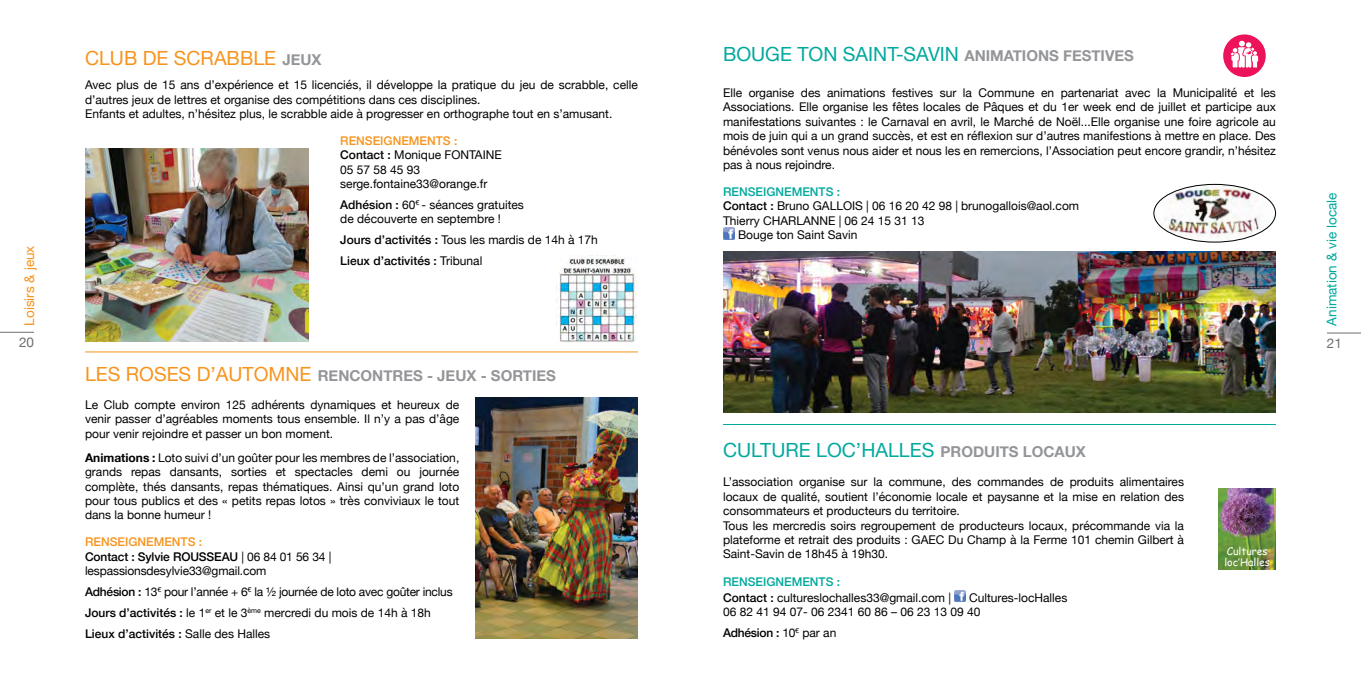
<style>
.page{position:relative;width:1361px;height:681px;background:#fff}
.page>*{position:absolute;margin:0;border:0;box-sizing:border-box;transform-origin:0 0}
.t1{font:19.5px "Helvetica Neue";color:#00a99d}
.t2{font:19.5px "Helvetica Neue";color:#f7941d}
.t3{font:700 15px "Helvetica Neue";color:#939598}
.t4{font:13.5px "Helvetica Neue";color:#00a99d}
.t5{font:13.5px "Helvetica Neue";color:#f7941d}
.t6{font:13.5px "Helvetica Neue";color:#6d6e71}
.t7{font:12px/14.4px "Helvetica Neue";color:#000}
.t8{font:12px/21px "Helvetica Neue";letter-spacing:-.02em;color:#000}
.t9{font:500 12px/21px "Helvetica Neue";color:#000}
.t10{font:500 12px "Helvetica Neue";letter-spacing:-.02em;color:#000}
.t11{font:500 12px "Helvetica Neue";color:#00a99d}
.t12{font:10.5px/10.5px "Comic Sans MS";color:#fff}
.s1{font-weight:700;font-size:15px;color:#939598}
.s2{font-weight:500;color:#f7941d}
.s3{font-weight:500}
.s4{font-weight:400}
.s5{font-weight:400;font-size:19.5px;color:#f7941d}
.s6{font-weight:700}
.s7{font-weight:500;color:#00a99d}
</style>
<div class="page">
<hr style="left:0;top:332px;width:34px;height:1px;background:#6d6e71">
<hr style="left:85px;top:351px;width:553px;height:1px;background:#f7941d">
<img style="left:559px;top:255px;width:78px;height:87px">
<img style="left:85px;top:148px;width:223px;height:194px">
<img style="left:475px;top:397px;width:163px;height:241px">
<svg style="left:954px;top:590px;width:12px;height:11px"></svg>
<img style="left:1218px;top:488px;width:58px;height:81px">
<svg style="left:723px;top:227px;width:11px;height:12px"></svg>
<div style="left:1223px;top:34px;width:42px;height:43px;background:#ed135a;border-radius:50%"></div>
<svg style="left:1230px;top:41px;width:28px;height:27px"></svg>
<img style="left:1154px;top:184px;width:120px;height:58px">
<div style="left:1153px;top:184px;width:123px;height:58px;border:1px solid #000;border-radius:50%"></div>
<hr style="left:723px;top:424px;width:553px;height:1px;background:#00a99d">
<img style="left:723px;top:252px;width:553px;height:160px">
<hr style="left:1327px;top:332px;width:34px;height:1px;background:#6d6e71">
<p class="t5" style="left:19px;top:325px;width:82px;rotate:-90deg">Loisirs &amp; jeux</p>
<p class="t6" style="left:19px;top:333px;width:17px">20</p>
<h1 class="t2" style="left:85px;top:44px;width:238px">CLUB DE SCRABBLE <span class="s1">JEUX</span></h1>
<p class="t7" style="left:85px;top:78px;width:554px">Avec plus de 15 ans d’expérience et 15 licenciés, il développe la pratique du jeu de scrabble, celle d’autres jeux de lettres et organise des compétitions dans ces disciplines.<br>Enfants et adultes, n’hésitez plus, le scrabble aide à progresser en orthographe tout en s’amusant.</p>
<p class="t7" style="left:340px;top:134px;width:163px"><span class="s2">RENSEIGNEMENTS :<br></span><span class="s3">Contact :</span> Monique FONTAINE<br>05 57 58 45 93 serge.fontaine33@orange.fr</p>
<p class="t7" style="left:340px;top:199px;width:185px;line-height:13.5px"><span class="s3">Adhésion :</span> 60<sup>€</sup> - séances gratuites de découverte en septembre !</p>
<p class="t9" style="left:340px;top:228px;width:259px">Jours d’activités : <span class="s4">Tous les mardis de 14h à 17h<br></span>Lieux d’activités : <span class="s4">Tribunal</span></p>
<p class="t3" style="left:85px;top:363px;width:472px"><span class="s5">LES ROSES D’AUTOMNE</span> RENCONTRES - JEUX - SORTIES</p>
<p class="t7" style="left:85px;top:398px;width:376px;text-align:justify">Le Club compte environ 125 adhérents dynamiques et heureux de venir passer d’agréables moments tous ensemble. Il n’y a pas d’âge pour venir rejoindre et passer un bon moment.</p>
<p class="t7" style="left:85px;top:450px;width:376px;text-align:justify"><span class="s6">Animations :</span> Loto suivi d’un goûter pour les membres de l’association, grands repas dansants, sorties et spectacles demi ou journée complète, thés dansants, repas thématiques. Ainsi qu’un grand loto pour tous publics et des « petits repas lotos » très conviviaux le tout dans la bonne humeur !</p>
<p class="t7" style="left:85px;top:535px;width:248px"><span class="s2">RENSEIGNEMENTS :<br></span><span class="s3">Contact : Sylvie ROUSSEAU</span> | 06 84 01 56 34 | lespassionsdesylvie33@gmail.com</p>
<p class="t8" style="left:85px;top:582px;width:369px"><span class="s3">Adhésion :</span> 13<sup>€</sup> pour l’année + 6<sup>€</sup> la ½ journée de loto avec goûter inclus<br><span class="s3">Jours d’activités :</span> le 1<sup>er</sup> et le 3<sup>ème</sup> mercredi du mois de 14h à 18h<br><span class="s3">Lieux d’activités :</span> Salle des Halles</p>
<h1 class="t1" style="left:723px;top:40px;width:412px">BOUGE TON SAINT-SAVIN <span class="s1">ANIMATIONS FESTIVES</span></h1>
<p class="t7" style="left:723px;top:86px;width:554px;text-align:justify">Elle organise des animations festives sur la Commune en partenariat avec la Municipalité et les Associations. Elle organise les fêtes locales de Pâques et du 1er week end de juillet et participe aux manifestations suivantes : le Carnaval en avril, le Marché de Noël...Elle organise une foire agricole au mois de juin qui a un grand succès, et est en réflexion sur d’autres manifestions à mettre en place. Des bénévoles sont venus nous aider et nous les en remercions, l’Association peut encore grandir, n’hésitez pas à nous rejoindre.</p>
<p class="t11" style="left:723px;top:182px;width:119px">RENSEIGNEMENTS :</p>
<p class="t7" style="left:723px;top:199px;width:358px"><span class="s3">Contact :</span> Bruno GALLOIS | 06 16 20 42 98 | brunogallois@aol.com</p>
<p class="t7" style="left:723px;top:214px;width:203px">Thierry CHARLANNE | 06 24 15 31 13</p>
<p class="t7" style="left:738px;top:228px;width:121px">Bouge ton Saint Savin</p>
<h1 class="t1" style="left:723px;top:436px;width:364px">CULTURE LOC’HALLES <span class="s1">PRODUITS LOCAUX</span></h1>
<p class="t7" style="left:723px;top:475px;width:462px">L’association organise sur la commune, des commandes de produits alimentaires locaux de qualité, soutient l’économie locale et paysanne et la mise en relation des consommateurs et producteurs du territoire.<br>Tous les mercredis soirs regroupement de producteurs locaux, précommande via la plateforme et retrait des produits : GAEC Du Champ à la Ferme 101 chemin Gilbert à Saint-Savin de 18h45 à 19h30.</p>
<p class="t7" style="left:723px;top:573px;width:230px;line-height:16.2px"><span class="s7">RENSEIGNEMENTS :<br></span><span class="s3">Contact :</span> cultureslochalles33@gmail.com |</p>
<p class="t7" style="left:723px;top:590px;width:346px;text-indent:246px">Cultures-locHalles<br>06 82 41 94 07- 06 2341 60 86 – 06 23 13 09 40</p>
<p class="t10" style="left:723px;top:623px;width:115px">Adhésion : <span class="s4">10</span><sup>€</sup> <span class="s4">par an</span></p>
<p class="t12" style="left:1224px;top:545px;width:47px">Cultures loc’Halles</p>
<p class="t4" style="left:1322px;top:325px;width:134px;rotate:-90deg">Animation &amp; vie locale</p>
<p class="t6" style="left:1327px;top:333px;width:17px">21</p>
</div>
